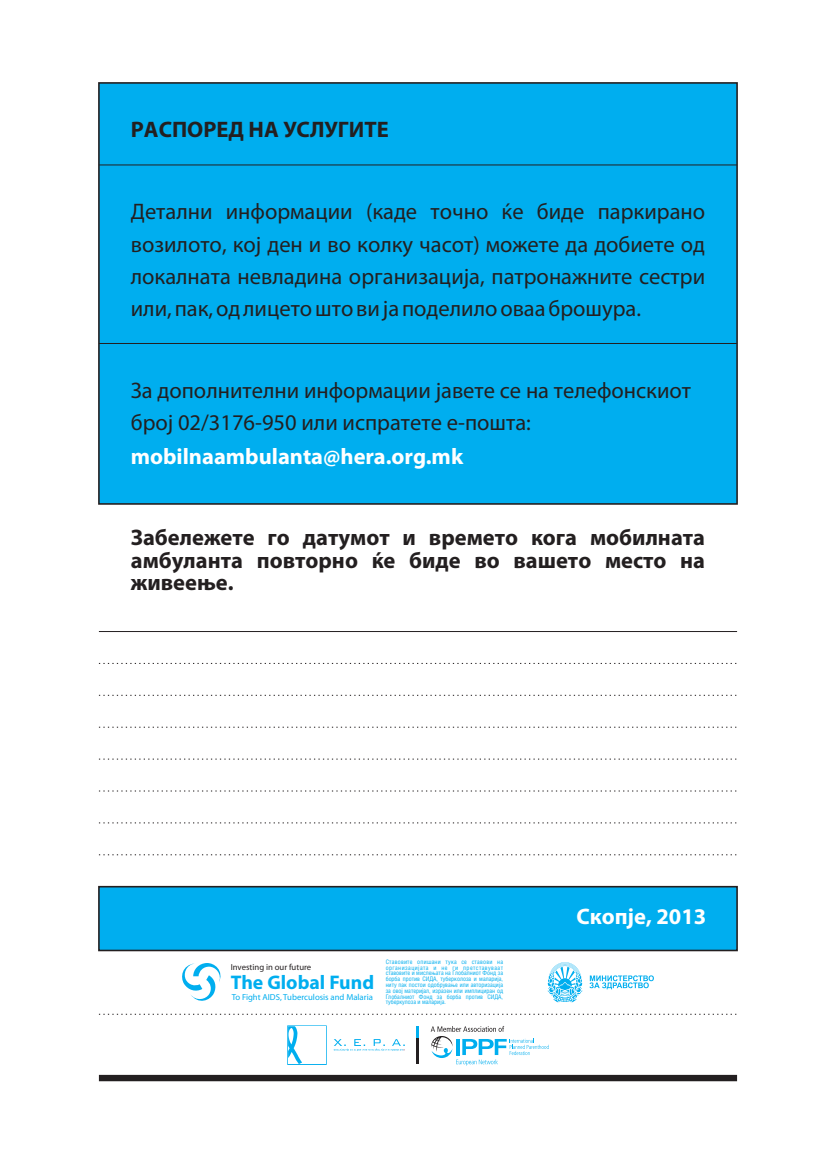
<style>
.page{position:relative;width:836px;height:1161px;background:#fff}
.page>*{position:absolute;margin:0;border:0;box-sizing:border-box;transform-origin:0 0}
.t1{font:22.5px/32.4px "Myriad Pro";color:#231f20;text-align:justify}
.t2{font:700 22.5px/22.3px "Myriad Pro";color:#231f20;text-align:justify}
.t3{font:700 22.5px "Myriad Pro";color:#fff}
.t4{font:700 19.8px "Myriad Pro";color:#00aeef}
.t5{font:8.78px "Myriad Pro";color:#00aeef}
.t6{font:8.78px "Myriad Pro";color:#231f20}
.t7{font:6.3px/5.9px "Helios Cond";color:#00aeef;text-align:justify}
</style>
<div class="page">
<div style="left:98px;top:82px;width:640px;height:423px;background:#00aeef"></div>
<svg style="left:98px;top:885px;width:640px;height:67px;background:#08a7e2"></svg>
<hr style="left:99px;top:165px;width:638px;height:1px;background:#231f20">
<hr style="left:99px;top:343px;width:638px;height:1px;background:#231f20">
<svg style="left:99px;top:854px;width:638px;height:1px"></svg>
<svg style="left:287px;top:1025px;width:40px;height:40px"></svg>
<svg style="left:334px;top:1039px;width:71px;height:12px"></svg>
<svg style="left:416px;top:1026px;width:3px;height:13px"></svg>
<hr style="left:416px;top:1039px;width:3px;height:25px;background:#231f20">
<svg style="left:430px;top:1026px;width:118px;height:39px"></svg>
<svg style="left:547px;top:962px;width:35px;height:40px"></svg>
<svg style="left:589px;top:975px;width:65px;height:14px"></svg>
<svg style="left:182px;top:963px;width:39px;height:38px"></svg>
<svg style="left:99px;top:1014px;width:638px;height:1px"></svg>
<svg style="left:99px;top:822px;width:638px;height:1px"></svg>
<svg style="left:99px;top:790px;width:638px;height:1px"></svg>
<svg style="left:99px;top:759px;width:638px;height:1px"></svg>
<svg style="left:99px;top:727px;width:638px;height:1px"></svg>
<svg style="left:99px;top:695px;width:638px;height:1px"></svg>
<svg style="left:99px;top:663px;width:638px;height:1px"></svg>
<hr style="left:99px;top:631px;width:638px;height:1px;background:#231f20">
<div style="left:99px;top:1075px;width:638px;height:6px;background:#231f20"></div>
<h1 class="t2" style="left:131px;top:120px;width:259px">РАСПОРЕД НА УСЛУГИТЕ</h1>
<h1 class="t1" style="left:131px;top:197px;width:576px">Детални информации (каде точно ќе биде паркирано возилото, кој ден и во колку часот) можете да добиете од локалната невладина организација, патронажните сестри или, пак, од лицето што ви ја поделило оваа брошура.</h1>
<h1 class="t1" style="left:131px;top:376px;width:562px">За дополнителни информации јавете се на телефонскиот број 02/3176-950 или испратете е-пошта:</h1>
<h1 class="t3" style="left:131px;top:447px;width:334px">mobilnaambulanta@hera.org.mk</h1>
<h1 class="t2" style="left:131px;top:529px;width:576px">Забележете го датумот и времето кога мобилната амбуланта повторно ќе биде во вашето место на живеење.</h1>
<h3 class="t6" style="left:231px;top:963px;width:82px">Investing in our future</h3>
<p class="t7" style="left:385px;top:959px;width:119px">Ставовите опишани тука се ставови на организацијата и не ги претставуваат ставовите и мислењата на Глобалниот Фонд за борба против СИДА, туберколоза и маларија, ниту пак постои одобрување или авторизација за овој материјал, изразен или имплициран од Глобалниот Фонд за борба против СИДА, туберкулоза и маларија.</p>
<h2 class="t4" style="left:231px;top:974px;width:145px">The Global Fund</h2>
<h3 class="t5" style="left:232px;top:993px;width:143px">To Fight AIDS, Tuberculosis and Malaria</h3>
<h1 class="t3" style="left:576px;top:907px;width:132px">Скопје, 2013</h1>
</div>
